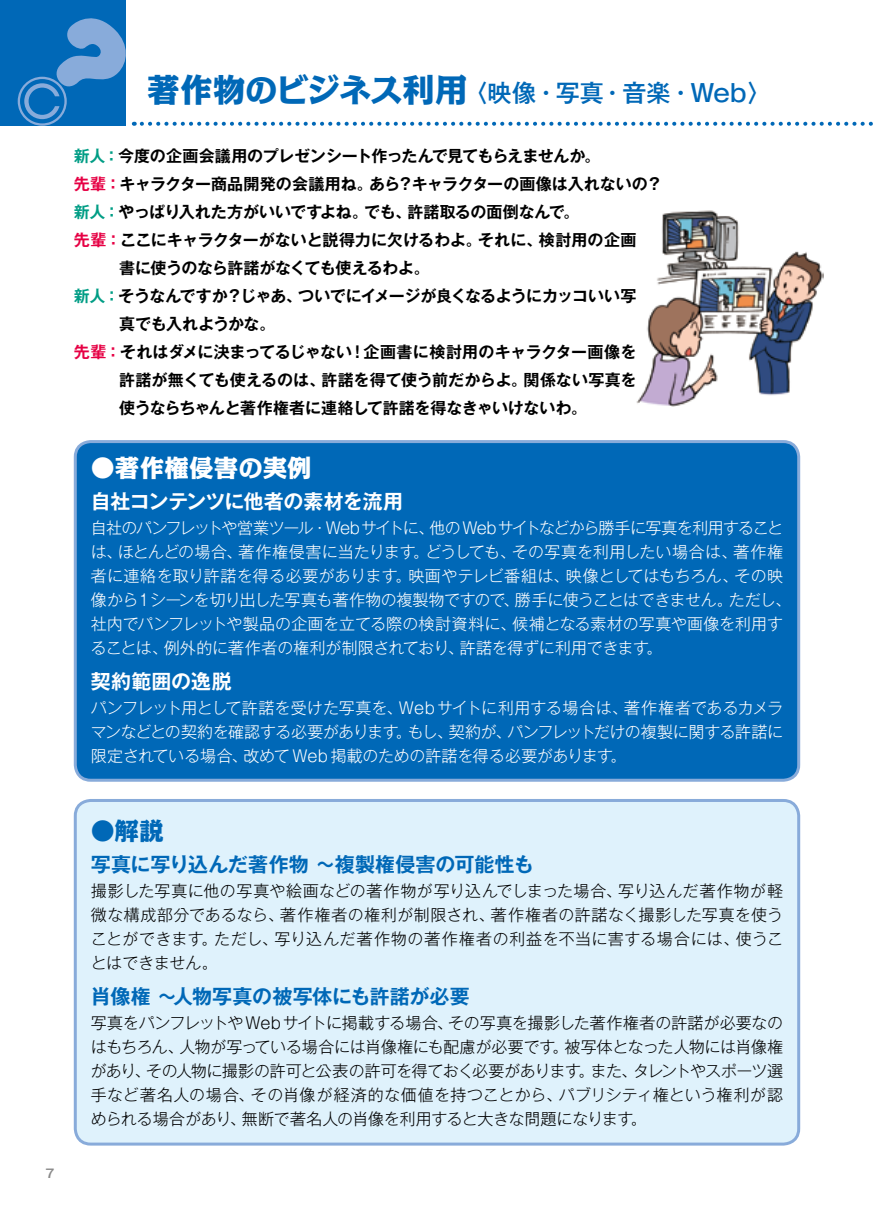
<style>
.page{position:relative;width:874px;height:1225px;background:#fff}
.page>*{position:absolute;margin:0;border:0;box-sizing:border-box;transform-origin:0 0}
.t1{font:500 24px "Gothic MB101 Pr 6 N";letter-spacing:.005em;color:#0068b7}
.t2{font:800 24px "Kakumin Pro";letter-spacing:.025em;color:#fff}
.t3{font:800 24px "Kakumin Pro";color:#0068b7}
.t4{font:700 20px "Gothic MB101 Pr 6 N De";color:#0068b7}
.t5{font:700 20px "Gothic MB101 Pr 6 N De";letter-spacing:-.01em;color:#fff}
.t6{font:300 16px/24px "Gothic MB101 Pr 6 N";letter-spacing:-.015em;color:#fff}
.t7{font:300 16px/24px "Gothic MB101 Pr 6 N";color:#000;text-align:justify}
.t8{font:700 16px "Gothic MB101 Pr 6 N De";letter-spacing:-.015em;color:#000}
.t9{font:700 16px "Gothic MB101 Pr 6 N De";letter-spacing:-.04em;color:#000}
.t10{font:700 16px "Gothic MB101 Pr 6 N De";letter-spacing:.005em;color:#000}
.t11{font:700 12px "Gothic MB101 Pr 6 N De";color:#898989}
.s1{font-family:"Kakumin Pro";font-weight:800;font-size:32px}
.s2{color:#009d85}
.s3{color:#e60044}
</style>
<div class="page">
<div style="left:75px;top:441px;width:723px;height:339px;background:#0068b7;border-radius:16px"></div>
<div style="left:74px;top:440px;width:725px;height:341px;border:3px solid #88abda;border-radius:16px"></div>
<div style="left:75px;top:800px;width:723px;height:344px;background:#dff2fc;border-radius:16px"></div>
<div style="left:74px;top:799px;width:725px;height:346px;border:3px solid #88abda;border-radius:16px"></div>
<div style="left:0;top:0;width:126px;height:126px;background:#0068b7"></div>
<svg style="left:18px;top:18px;width:108px;height:108px"></svg>
<svg style="left:142px;top:122px;width:731px;height:4px"></svg>
<img style="left:636px;top:210px;width:187px;height:197px">
<h1 class="t1" style="left:147px;top:73px;width:625px"><span class="s1">著作物のビジネス利用</span> 〈映像・写真・音楽・Web〉</h1>
<p class="t8" style="left:74px;top:142px;width:528px"><span class="s2">新人：</span>今度の企画会議用のプレゼンシート作ったんで見てもらえませんか。</p>
<p class="t8" style="left:74px;top:170px;width:590px"><span class="s3">先輩：</span>キャラクター商品開発の会議用ね。あら？キャラクターの画像は入れないの？</p>
<p class="t8" style="left:74px;top:198px;width:507px"><span class="s2">新人：</span>やっぱり入れた方がいいですよね。でも、許諾取るの面倒なんで。</p>
<p class="t8" style="left:74px;top:226px;width:564px"><span class="s3">先輩：</span>ここにキャラクターがないと説得力に欠けるわよ。それに、検討用の企画</p>
<p class="t8" style="left:119px;top:254px;width:312px">書に使うのなら許諾がなくても使えるわよ。</p>
<p class="t9" style="left:74px;top:282px;width:564px"><span class="s2">新人：</span>そうなんですか？じゃあ、ついでにイメージが良くなるようにカッコいい写</p>
<p class="t8" style="left:119px;top:310px;width:158px">真でも入れようかな。</p>
<p class="t10" style="left:74px;top:338px;width:564px"><span class="s3">先輩：</span>それはダメに決まってるじゃない！企画書に検討用のキャラクター画像を</p>
<p class="t8" style="left:119px;top:366px;width:518px">許諾が無くても使えるのは、許諾を得て使う前だからよ。関係ない写真を</p>
<p class="t8" style="left:119px;top:394px;width:469px">使うならちゃんと著作権者に連絡して許諾を得なきゃいけないわ。</p>
<h1 class="t2" style="left:91px;top:448px;width:222px">●著作権侵害の実例</h1>
<p class="t5" style="left:91px;top:485px;width:313px">自社コンテンツに他者の素材を流用</p>
<p class="t6" style="left:91px;top:514px;width:701px">自社のパンフレットや営業ツール・Webサイトに、他のWebサイトなどから勝手に写真を利用することは、ほとんどの場合、著作権侵害に当たります。どうしても、その写真を利用したい場合は、著作権者に連絡を取り許諾を得る必要があります。映画やテレビ番組は、映像としてはもちろん、その映像から1シーンを切り出した写真も著作物の複製物ですので、勝手に使うことはできません。ただし、社内でパンフレットや製品の企画を立てる際の検討資料に、候補となる素材の写真や画像を利用することは、例外的に著作者の権利が制限されており、許諾を得ずに利用できます。</p>
<p class="t5" style="left:91px;top:665px;width:142px">契約範囲の逸脱</p>
<p class="t6" style="left:91px;top:694px;width:693px;text-align:justify">パンフレット用として許諾を受けた写真を、Webサイトに利用する場合は、著作権者であるカメラマンなどとの契約を確認する必要があります。もし、契約が、パンフレットだけの複製に関する許諾に限定されている場合、改めて Web 掲載のための許諾を得る必要があります。</p>
<p class="t11" style="left:45px;top:1163px;width:11px">7</p>
<h1 class="t3" style="left:91px;top:811px;width:74px">●解説</h1>
<p class="t4" style="left:91px;top:848px;width:444px">写真に写り込んだ著作物 ～複製権侵害の可能性も</p>
<p class="t7" style="left:91px;top:877px;width:693px">撮影した写真に他の写真や絵画などの著作物が写り込んでしまった場合、写り込んだ著作物が軽微な構成部分であるなら、著作権者の権利が制限され、著作権者の許諾なく撮影した写真を使うことができます。ただし、写り込んだ著作物の著作権者の利益を不当に害する場合には、使うことはできません。</p>
<p class="t4" style="left:91px;top:980px;width:380px">肖像権 ～人物写真の被写体にも許諾が必要</p>
<p class="t7" style="left:91px;top:1009px;width:693px">写真をパンフレットやWebサイトに掲載する場合、その写真を撮影した著作権者の許諾が必要なのはもちろん、人物が写っている場合には肖像権にも配慮が必要です。被写体となった人物には肖像権があり、その人物に撮影の許可と公表の許可を得ておく必要があります。また、タレントやスポーツ選手など著名人の場合、その肖像が経済的な価値を持つことから、パブリシティ権という権利が認められる場合があり、無断で著名人の肖像を利用すると大きな問題になります。</p>
</div>
